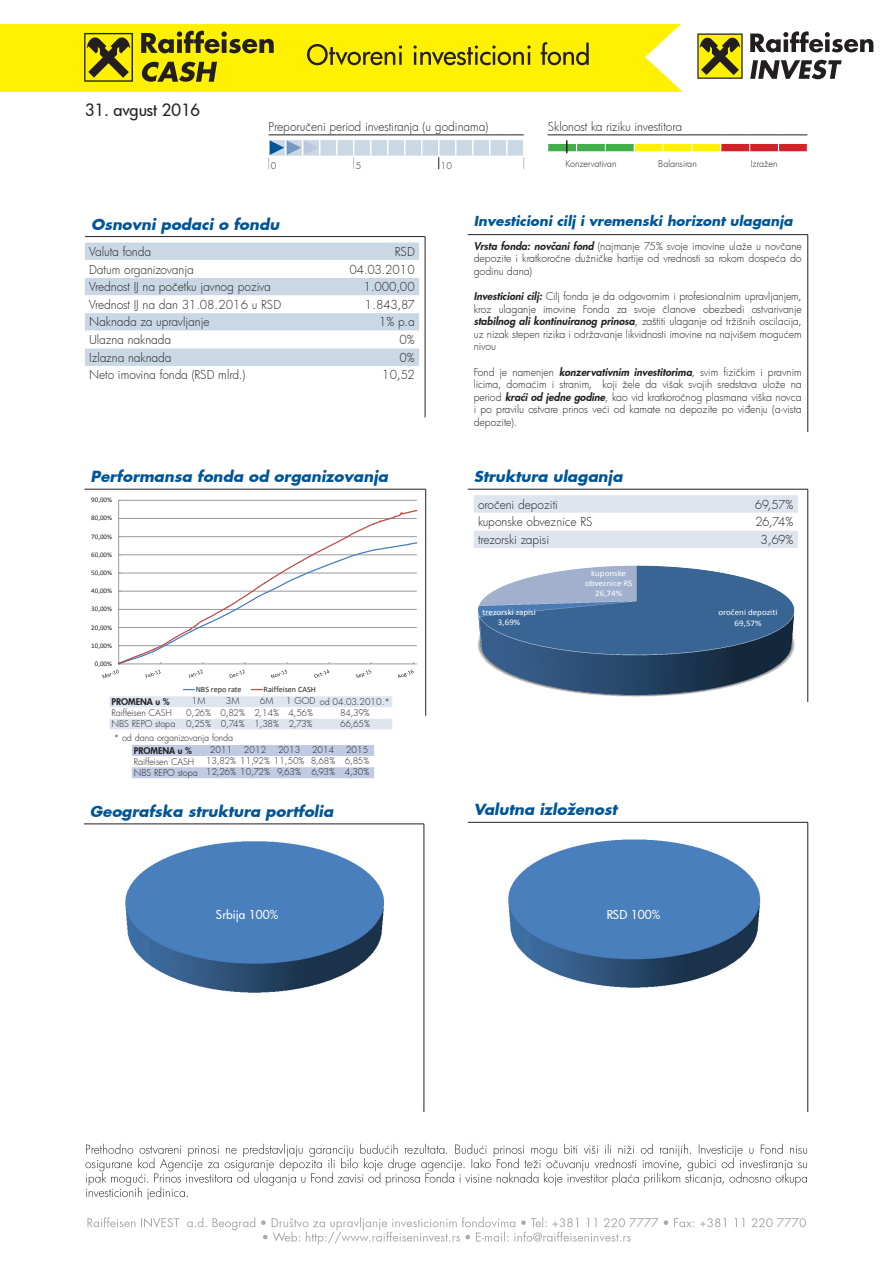
<style>
.page{position:relative;width:893px;height:1263px;background:#fff}
.page>*{position:absolute;margin:0;border:0;box-sizing:border-box;transform-origin:0 0}
.t1{font:500 16.5px "Futura";color:#231f20}
.t2{font:italic 700 15px "Futura CE";color:#005597}
.t3{font:italic 700 13.5px "Futura CE";color:#005597}
.t4{font:300 12px "Futura";letter-spacing:-.005em;color:#231f20}
.t5{font:500 12px "Futura";color:#fff}
.t6{font:300 10.5px/12.6px "Futura";color:#231f20;text-align:justify}
.t7{font:300 9px/11.1px "Futura";color:#231f20;text-align:right}
.t8{font:800 9px "Futura";letter-spacing:-.005em;color:#231f20}
.t9{font:8.55px/10.4px "Calibri";color:#fff;text-align:center;scale:1.06 1}
.t10{font:8.4px "Calibri";letter-spacing:.005em;color:#fff;scale:1.06 1}
.t11{font:8.1px "Calibri";color:#231f20}
.t12{font:7.05px "Calibri";color:#231f20}
.t13{font:6.9px "Calibri";color:#231f20}
.s1{font-family:"Futura CE";font-weight:800;font-style:italic}
</style>
<div class="page">
<hr style="left:85px;top:236px;width:340px;height:1px;background:#231f20">
<hr style="left:425px;top:237px;width:1px;height:180px;background:#231f20">
<svg style="left:85px;top:243px;width:334px;height:123px"></svg>
<hr style="left:468px;top:234px;width:340px;height:1px;background:#231f20">
<hr style="left:807px;top:235px;width:1px;height:197px;background:#231f20">
<hr style="left:84px;top:489px;width:342px;height:1px;background:#231f20">
<hr style="left:425px;top:489px;width:1px;height:227px;background:#231f20">
<hr style="left:119px;top:500px;width:298px;height:1px;background:#989a9d">
<hr style="left:118px;top:500px;width:1px;height:164px;background:#989a9d">
<svg style="left:102px;top:509px;width:315px;height:169px"></svg>
<svg style="left:183px;top:689px;width:12px;height:1px"></svg>
<hr style="left:468px;top:822px;width:340px;height:1px;background:#231f20">
<hr style="left:807px;top:822px;width:1px;height:290px;background:#231f20">
<img style="left:508px;top:839px;width:253px;height:149px">
<hr style="left:84px;top:824px;width:340px;height:1px;background:#231f20">
<hr style="left:424px;top:824px;width:1px;height:288px;background:#231f20">
<img style="left:125px;top:841px;width:259px;height:152px">
<hr style="left:468px;top:489px;width:340px;height:1px;background:#231f20">
<hr style="left:807px;top:489px;width:1px;height:213px;background:#231f20">
<svg style="left:474px;top:495px;width:324px;height:53px"></svg>
<img style="left:477px;top:565px;width:318px;height:132px">
<svg style="left:85px;top:1144px;width:722px;height:56px"></svg>
<svg style="left:109px;top:696px;width:283px;height:82px"></svg>
<div style="left:0;top:24px;width:893px;height:67px;background:#fff101"></div>
<svg style="left:645px;top:24px;width:248px;height:252px"></svg>
<svg style="left:697px;top:33px;width:46px;height:46px"></svg>
<div style="left:699px;top:35px;width:42px;height:43px;background:#fff101"></div>
<svg style="left:700px;top:37px;width:40px;height:38px"></svg>
<svg style="left:750px;top:31px;width:123px;height:21px;background:#999798"></svg>
<svg style="left:750px;top:60px;width:92px;height:19px;background:#888686"></svg>
<svg style="left:87px;top:1217px;width:719px;height:28px"></svg>
<svg style="left:307px;top:42px;width:282px;height:23px"></svg>
<svg style="left:268px;top:135px;width:256px;height:34px"></svg>
<svg style="left:547px;top:135px;width:261px;height:18px"></svg>
<div style="left:84px;top:33px;width:49px;height:49px;background:#706915"></div>
<div style="left:85px;top:34px;width:47px;height:46px;background:#fff101"></div>
<svg style="left:87px;top:37px;width:43px;height:41px"></svg>
<svg style="left:141px;top:31px;width:133px;height:22px"></svg>
<svg style="left:142px;top:62px;width:75px;height:20px"></svg>
<h1 class="t1" style="left:85px;top:98px;width:117px">31. avgust 2016</h1>
<p class="t4" style="left:269px;top:118px;width:221px">Preporučeni period investiranja (u godinama)</p>
<p class="t7" style="left:271px;top:160px;width:7px">0</p>
<p class="t7" style="left:356px;top:160px;width:7px">5</p>
<p class="t7" style="left:441px;top:160px;width:13px">10</p>
<p class="t4" style="left:548px;top:118px;width:136px">Sklonost ka riziku investitora</p>
<p class="t7" style="left:565px;top:158px;width:52px">Konzervativan</p>
<p class="t7" style="left:658px;top:158px;width:40px">Balansiran</p>
<p class="t7" style="left:751px;top:158px;width:28px">Izražen</p>
<h2 class="t2" style="left:91px;top:213px;width:190px">Osnovni podaci o fondu</h2>
<p class="t4" style="left:89px;top:243px;width:63px">Valuta fonda</p>
<p class="t4" style="left:395px;top:243px;width:21px">RSD</p>
<p class="t4" style="left:89px;top:261px;width:106px">Datum organizovanja</p>
<p class="t4" style="left:349px;top:261px;width:67px">04.03.2010</p>
<p class="t4" style="left:89px;top:279px;width:183px">Vrednost IJ na početku javnog poziva</p>
<p class="t4" style="left:364px;top:279px;width:53px">1.000,00</p>
<p class="t4" style="left:89px;top:296px;width:194px">Vrednost IJ na dan 31.08.2016 u RSD</p>
<p class="t4" style="left:365px;top:296px;width:51px">1.843,87</p>
<p class="t4" style="left:89px;top:314px;width:122px">Naknada za upravljanje</p>
<p class="t4" style="left:379px;top:314px;width:37px">1% p.a</p>
<p class="t4" style="left:89px;top:332px;width:84px">Ulazna naknada</p>
<p class="t4" style="left:399px;top:332px;width:17px">0%</p>
<p class="t4" style="left:89px;top:349px;width:84px">Izlazna naknada</p>
<p class="t4" style="left:399px;top:349px;width:17px">0%</p>
<p class="t4" style="left:89px;top:367px;width:158px">Neto imovina fonda (RSD mlrd.)</p>
<p class="t4" style="left:382px;top:367px;width:34px">10,52</p>
<h2 class="t2" style="left:90px;top:465px;width:299px">Performansa fonda od organizovanja</h2>
<p class="t12" style="left:91px;top:495px;width:22px">90,00%</p>
<p class="t13" style="left:91px;top:514px;width:22px">80,00%</p>
<p class="t12" style="left:91px;top:532px;width:22px">70,00%</p>
<p class="t13" style="left:91px;top:550px;width:22px">60,00%</p>
<p class="t13" style="left:91px;top:568px;width:22px">50,00%</p>
<p class="t13" style="left:91px;top:586px;width:22px">40,00%</p>
<p class="t13" style="left:91px;top:605px;width:22px">30,00%</p>
<p class="t12" style="left:91px;top:623px;width:22px">20,00%</p>
<p class="t13" style="left:91px;top:641px;width:22px">10,00%</p>
<p class="t12" style="left:95px;top:659px;width:19px">0,00%</p>
<p class="t11" style="left:196px;top:684px;width:47px">NBS repo rate</p>
<p class="t11" style="left:264px;top:684px;width:54px">Raiffeisen CASH</p>
<p class="t8" style="left:112px;top:696px;width:60px">PROMENA u %</p>
<p class="t7" style="left:192px;top:695px;width:15px">1M</p>
<p class="t7" style="left:226px;top:695px;width:15px">3M</p>
<p class="t7" style="left:260px;top:695px;width:15px">6M</p>
<p class="t7" style="left:286px;top:696px;width:105px">1 GOD od 04.03.2010.*</p>
<p class="t7" style="left:112px;top:707px;width:62px">Raiffeisen CASH</p>
<p class="t7" style="left:186px;top:707px;width:128px">0,26% 0,82% 2,14% 4,56%</p>
<p class="t7" style="left:340px;top:707px;width:31px">84,39%</p>
<p class="t7" style="left:112px;top:718px;width:203px">NBS REPO stopa 0,25% 0,74% 1,38% 2,73%</p>
<p class="t7" style="left:340px;top:718px;width:32px">66,65%</p>
<p class="t7" style="left:114px;top:732px;width:121px">* od dana organizovanja fonda</p>
<p class="t8" style="left:134px;top:744px;width:60px">PROMENA u %</p>
<p class="t7" style="left:210px;top:744px;width:24px">2011</p>
<p class="t7" style="left:244px;top:744px;width:24px">2012</p>
<p class="t7" style="left:278px;top:744px;width:24px">2013</p>
<p class="t7" style="left:312px;top:744px;width:24px">2014</p>
<p class="t7" style="left:346px;top:744px;width:24px">2015</p>
<p class="t7" style="left:134px;top:756px;width:62px">Raiffeisen CASH</p>
<p class="t7" style="left:134px;top:755px;width:237px">13,82% 11,92% 11,50% 8,68% 6,85%<br>NBS REPO stopa 12,26% 10,72% 9,63% 6,93% 4,30%</p>
<p class="t3" style="left:474px;top:211px;width:320px">Investicioni cilj i vremenski horizont ulaganja</p>
<p class="t6" style="left:474px;top:239px;width:330px"><span class="s1">Vrsta fonda: novčani fond</span> (najmanje 75% svoje imovine ulaže u novčane depozite i kratkoročne dužničke hartije od vrednosti sa rokom dospeća do godinu dana)</p>
<p class="t6" style="left:474px;top:290px;width:329px"><span class="s1">Investicioni cilj:</span> Cilj fonda je da odgovornim i profesionalnim upravljanjem, kroz ulaganje imovine Fonda za svoje članove obezbedi ostvarivanje <span class="s1">stabilnog ali kontinuiranog prinosa</span>, zaštiti ulaganje od tržišnih oscilacija, uz nizak stepen rizika i održavanje likvidnosti imovine na najvišem mogućem nivou</p>
<p class="t6" style="left:474px;top:365px;width:329px">Fond je namenjen <span class="s1">konzervativnim investitorima</span>, svim fizičkim i pravnim licima, domaćim i stranim, koji žele da višak svojih sredstava ulože na period <span class="s1">kraći od jedne godine</span>, kao vid kratkoročnog plasmana viška novca i po pravilu ostvare prinos veći od kamate na depozite po viđenju (a-vista depozite).</p>
<h2 class="t2" style="left:474px;top:465px;width:150px">Struktura ulaganja</h2>
<p class="t4" style="left:478px;top:496px;width:82px">oročeni depoziti</p>
<p class="t4" style="left:755px;top:496px;width:40px">69,57%</p>
<p class="t4" style="left:478px;top:514px;width:116px">kuponske obveznice RS</p>
<p class="t4" style="left:756px;top:514px;width:39px">26,74%</p>
<p class="t4" style="left:478px;top:531px;width:73px">trezorski zapisi</p>
<p class="t4" style="left:761px;top:531px;width:34px">3,69%</p>
<p class="t9" style="left:482px;top:607px;width:52px">trezorski zapisi<br>3,69%</p>
<p class="t9" style="left:585px;top:568px;width:46px">kuponske obveznice RS<br>26,74%</p>
<p class="t10" style="left:718px;top:607px;width:57px">oročeni depoziti</p>
<p class="t9" style="left:735px;top:618px;width:27px">69,57%</p>
<h2 class="t2" style="left:90px;top:800px;width:245px">Geografska struktura portfolia</h2>
<h2 class="t2" style="left:474px;top:798px;width:145px">Valutna izloženost</h2>
<p class="t5" style="left:216px;top:906px;width:64px">Srbija 100%</p>
<p class="t5" style="left:607px;top:906px;width:55px">RSD 100%</p>
</div>
